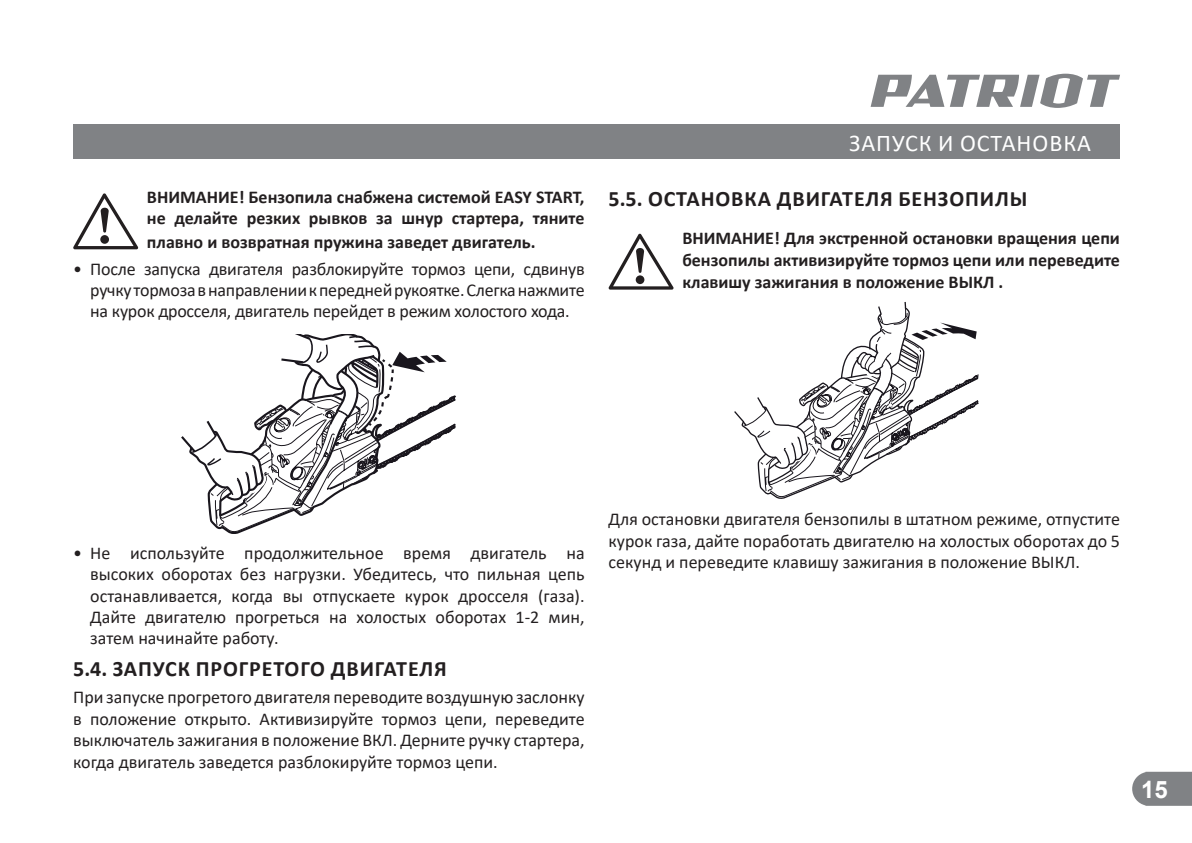
<style>
.page{position:relative;width:1192px;height:843px;background:#fff}
.page>*{position:absolute;margin:0;border:0;box-sizing:border-box;transform-origin:0 0}
.t1{font:24px "Calibri";letter-spacing:.04em;color:#fff}
.t2{font:700 24px "Arial";color:#fff}
.t3{font:700 22px "Calibri";letter-spacing:.04em;color:#231f20}
.t4{font:18px/21px "Calibri";color:#231f20;text-align:justify}
.t5{font:700 18px/21.6px "Calibri";color:#231f20}
</style>
<div class="page">
<div style="left:73px;top:124px;width:1047px;height:34px;background:#808285"></div>
<svg style="left:1132px;top:771px;width:60px;height:34px"></svg>
<svg style="left:870px;top:74px;width:250px;height:34px"></svg>
<div style="left:73px;top:125px;width:1047px;height:34px;background:#808285"></div>
<svg style="left:608px;top:233px;width:66px;height:56px"></svg>
<svg style="left:73px;top:193px;width:66px;height:56px"></svg>
<svg style="left:181px;top:334px;width:275px;height:200px"></svg>
<svg style="left:734px;top:301px;width:245px;height:198px"></svg>
<p class="t5" style="left:147px;top:185px;width:439px">ВНИМАНИЕ! Бензопила снабжена системой EASY START, не делайте резких рывков за шнур стартера, тяните</p>
<p class="t5" style="left:147px;top:231px;width:390px">плавно и возвратная пружина заведет двигатель.</p>
<p class="t4" style="left:90px;top:258px;width:496px;text-indent:-17px">• После запуска двигателя разблокируйте тормоз цепи, сдвинув ручку тормоза в направлении к передней рукоятке. Слегка нажмите на курок дросселя, двигатель перейдет в режим холостого хода.</p>
<h1 class="t1" style="left:849px;top:126px;width:243px">ЗАПУСК И ОСТАНОВКА</h1>
<p class="t3" style="left:608px;top:183px;width:420px">5.5. ОСТАНОВКА ДВИГАТЕЛЯ БЕНЗОПИЛЫ</p>
<p class="t5" style="left:682px;top:227px;width:439px;text-align:justify">ВНИМАНИЕ! Для экстренной остановки вращения цепи бензопилы активизируйте тормоз цепи или переведите клавишу зажигания в положение ВЫКЛ .</p>
<p class="t4" style="left:90px;top:542px;width:496px;text-indent:-17px">• Не используйте продолжительное время двигатель на высоких оборотах без нагрузки. Убедитесь, что пильная цепь останавливается, когда вы отпускаете курок дросселя (газа).<br>Дайте двигателю прогреться на холостых оборотах 1-2 мин, затем начинайте работу.</p>
<p class="t3" style="left:73px;top:652px;width:375px">5.4. ЗАПУСК ПРОГРЕТОГО ДВИГАТЕЛЯ</p>
<p class="t4" style="left:73px;top:685px;width:513px;line-height:21.6px">При запуске прогретого двигателя переводите воздушную заслонку в положение открыто. Активизируйте тормоз цепи, переведите выключатель зажигания в положение ВКЛ. Дерните ручку стартера, когда двигатель заведется разблокируйте тормоз цепи.</p>
<p class="t4" style="left:609px;top:507px;width:513px;line-height:21.6px">Для остановки двигателя бензопилы в штатном режиме, отпустите курок газа, дайте поработать двигателю на холостых оборотах до 5 секунд и переведите клавишу зажигания в положение ВЫКЛ.</p>
<h1 class="t2" style="left:1141px;top:774px;width:28px">15</h1>
</div>
